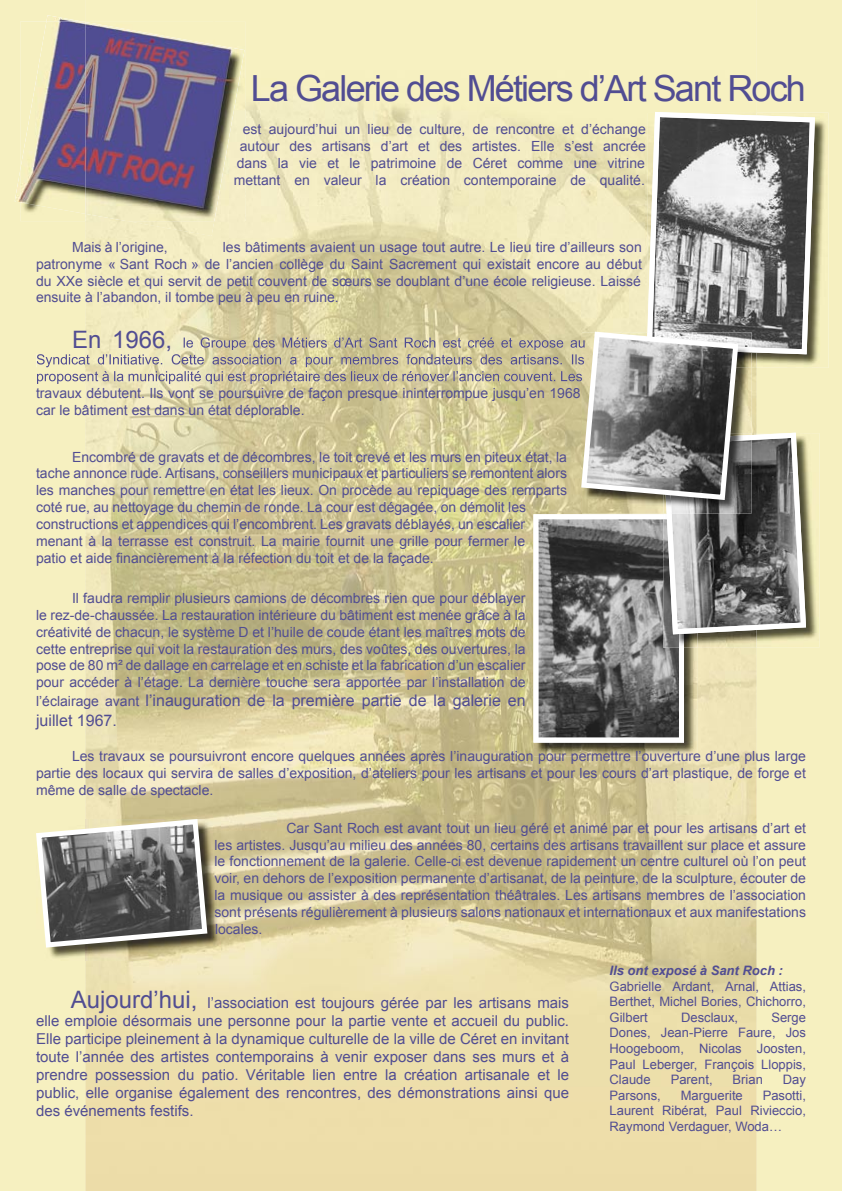
<style>
.page{position:relative;width:842px;height:1191px;background:#f6f0c0}
.page>*{position:absolute;margin:0;border:0;box-sizing:border-box;transform-origin:0 0}
.t1{font:36px "Arial";letter-spacing:-.05em;color:#514d92}
.t2{font:24px "Arial";color:#514d92}
.t3{font:16px/19.2px "Arial";color:#514d92}
.t4{font:15px/18px "Arial";color:#514d92;text-align:justify}
.t5{font:14px/16.8px "Arial";color:#514d92;text-align:justify}
.t6{font:13px/15.6px "Arial";color:#514d92;text-align:justify}
.t7{font:italic 700 13px "Arial";color:#514d92}
.s1{font-size:14px}
.s2{font-size:24px}
</style>
<div class="page">
<img style="left:85px;top:0;width:671px;height:1191px">
<img style="left:20px;top:55px;width:193px;height:166px">
<img style="left:85px;top:214px;width:42px;height:7px">
<img style="left:213px;top:22px;width:33px;height:199px">
<img style="left:85px;top:22px;width:129px;height:33px">
<img style="left:15px;top:15px;width:68px;height:187px">
<img style="left:127px;top:221px;width:87px;height:15px">
<img style="left:20px;top:22px;width:65px;height:192px">
<img style="left:534px;top:742px;width:163px;height:14px">
<img style="left:807px;top:433px;width:12px;height:214px">
<img style="left:37px;top:820px;width:184px;height:141px">
<svg style="left:36px;top:819px;width:171px;height:128px;background:#807f79"></svg>
<svg style="left:184px;top:337px;width:349px;height:13px;background:#bbb39b"></svg>
<svg style="left:37px;top:354px;width:48px;height:13px"></svg>
<svg style="left:85px;top:354px;width:448px;height:13px;background:#bfb8a0"></svg>
<svg style="left:37px;top:371px;width:48px;height:13px"></svg>
<svg style="left:85px;top:371px;width:448px;height:13px;background:#beb6a0"></svg>
<img style="left:807px;top:113px;width:22px;height:255px">
<svg style="left:647px;top:112px;width:168px;height:242px"></svg>
<svg style="left:533px;top:332px;width:274px;height:410px;background:#989589"></svg>
<h1 class="t1" style="left:251px;top:64px;width:557px">La Galerie des Métiers d’Art Sant Roch</h1>
<p class="t5" style="left:234px;top:121px;width:414px;text-align:right">est aujourd’hui un lieu de culture, de rencontre et d’échange autour des artisans d’art et des artistes. Elle s’est ancrée dans la vie et le patrimoine de Céret comme une vitrine mettant en valeur la création contemporaine de qualité.</p>
<p class="t5" style="left:36px;top:239px;width:607px;text-indent:187px">les bâtiments avaient un usage tout autre. Le lieu tire d’ailleurs son patronyme « Sant Roch » de l’ancien collège du Saint Sacrement qui existait encore au début du XXe siècle et qui servit de petit couvent de sœurs se doublant d’une école religieuse. Laissé ensuite à l’abandon, il tombe peu à peu en ruine.</p>
<h2 class="t2" style="left:72px;top:323px;width:102px">En 1966,</h2>
<p class="t5" style="left:36px;top:385px;width:546px">travaux débutent. Ils vont se poursuivre de façon presque ininterrompue jusqu’en 1968 car le bâtiment est dans un état déplorable.</p>
<p class="t5" style="left:72px;top:239px;width:97px">Mais à l’origine,</p>
<p class="t5" style="left:36px;top:448px;width:532px;text-align:left;text-indent:36px">Encombré de gravats et de décombres, le toit crevé et les murs en piteux état, la tache annonce rude. Artisans, conseillers municipaux et particuliers se remontent alors les manches pour remettre en état les lieux. On procède au repiquage des remparts coté rue, au nettoyage du chemin de ronde. La cour est dégagée, on démolit les constructions et appendices qui l’encombrent. Les gravats déblayés, un escalier menant à la terrasse est construit. La mairie fournit une grille pour fermer le<br>patio et aide financièrement à la réfection du toit et de la façade.</p>
<p class="t5" style="left:36px;top:590px;width:491px;text-indent:36px">Il faudra remplir plusieurs camions de décombres rien que pour déblayer le rez-de-chaussée. La restauration intérieure du bâtiment est menée grâce à la créativité de chacun, le système D et l’huile de coude étant les maîtres mots de cette entreprise qui voit la restauration des murs, des voûtes, des ouvertures, la pose de 80 m² de dallage en carrelage et en schiste et la fabrication d’un escalier pour accéder à l’étage. La dernière touche sera apportée par l’installation de</p>
<p class="t3" style="left:36px;top:691px;width:491px"><span class="s1">l’éclairage avant</span> l’inauguration de la première partie de la galerie en juillet 1967.</p>
<p class="t5" style="left:36px;top:747px;width:771px;text-indent:36px">Les travaux se poursuivront encore quelques années après l’inauguration pour permettre l’ouverture d’une plus large partie des locaux qui servira de salles d’exposition, d’ateliers pour les artisans et pour les cours d’art plastique, de forge et même de salle de spectacle.</p>
<p class="t5" style="left:214px;top:819px;width:593px;text-indent:72px">Car Sant Roch est avant tout un lieu géré et animé par et pour les artisans d’art et les artistes. Jusqu’au milieu des années 80, certains des artisans travaillent sur place et assure le fonctionnement de la galerie. Celle-ci est devenue rapidement un centre culturel où l’on peut voir, en dehors de l’exposition permanente d’artisanat, de la peinture, de la sculpture, écouter de la musique ou assister à des représentation théâtrales. Les artisans membres de l’association sont présents régulièrement à plusieurs salons nationaux et internationaux et aux manifestations locales.</p>
<p class="t4" style="left:36px;top:993px;width:534px;text-indent:35px"><span class="s2">Aujourd’hui,</span> l’association est toujours gérée par les artisans mais elle emploie désormais une personne pour la partie vente et accueil du public.<br>Elle participe pleinement à la dynamique culturelle de la ville de Céret en invitant toute l’année des artistes contemporains à venir exposer dans ses murs et à prendre possession du patio. Véritable lien entre la création artisanale et le public, elle organise également des rencontres, des démonstrations ainsi que des événements festifs.</p>
<p class="t7" style="left:610px;top:962px;width:175px">Ils ont exposé à Sant Roch :</p>
<p class="t6" style="left:610px;top:978px;width:198px">Gabrielle Ardant, Arnal, Attias, Berthet, Michel Bories, Chichorro, Gilbert</p>
<p class="t6" style="left:610px;top:1009px;width:198px;text-indent:162px">Serge Dones, Jean-Pierre Faure, Jos Hoogeboom, Nicolas Joosten, Paul Leberger, François Lloppis, Claude</p>
<p class="t6" style="left:681px;top:1009px;width:59px">Desclaux,</p>
<p class="t6" style="left:671px;top:1072px;width:43px">Parent,</p>
<p class="t6" style="left:733px;top:1072px;width:32px">Brian</p>
<p class="t6" style="left:783px;top:1072px;width:25px">Day</p>
<p class="t6" style="left:610px;top:1087px;width:198px;text-indent:153px">Pasotti, Laurent Ribérat, Paul Rivieccio, Raymond Verdaguer, Woda…</p>
<p class="t6" style="left:610px;top:1087px;width:53px">Parsons,</p>
<p class="t6" style="left:681px;top:1087px;width:64px">Marguerite</p>
</div>
